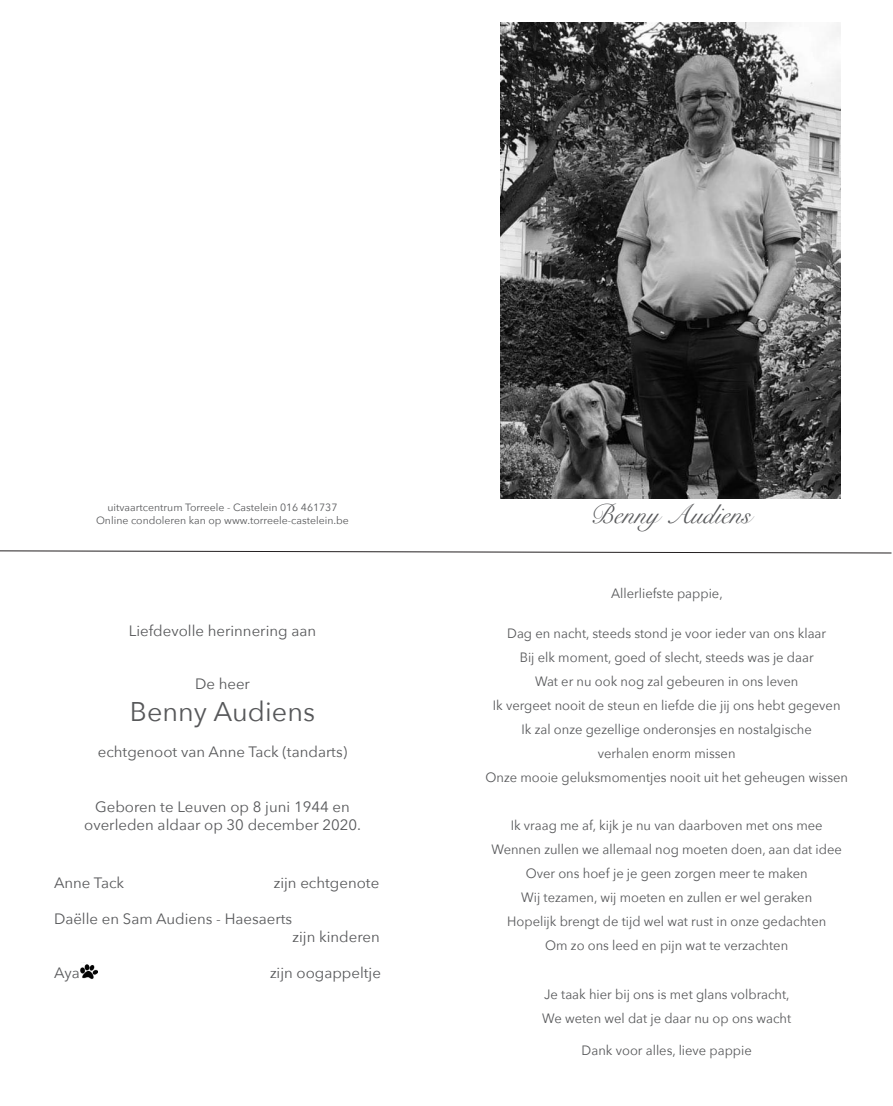
<style>
.page{position:relative;width:893px;height:1106px;background:#fff}
.page>*{position:absolute;margin:0;border:0;box-sizing:border-box;transform-origin:0 0}
.t1{font:27px "Avenir Next";color:#57585a}
.t2{font:27px "Snell Roundhand";color:#57585a}
.t3{font:15px "Avenir Next";color:#57585a}
.t4{font:13.5px "Avenir Next";color:#57585a;scale:.96 1}
.t5{font:10.5px "Avenir Next";color:#57585a}
</style>
<div class="page">
<svg style="left:0;top:550px;width:892px;height:3px"></svg>
<img style="left:501px;top:22px;width:340px;height:476px">
<img style="left:81px;top:962px;width:16px;height:17px">
<p class="t5" style="left:107px;top:498px;width:232px">uitvaartcentrum Torreele - Castelein 016 461737</p>
<p class="t5" style="left:96px;top:511px;width:254px">Online condoleren kan op www.torreele-castelein.be</p>
<p class="t3" style="left:129px;top:618px;width:189px">Liefdevolle herinnering aan</p>
<p class="t3" style="left:195px;top:671px;width:56px">De heer</p>
<p class="t1" style="left:130px;top:689px;width:187px">Benny Audiens</p>
<p class="t3" style="left:98px;top:739px;width:251px">echtgenoot van Anne Tack (tandarts)</p>
<p class="t3" style="left:95px;top:793px;width:256px">Geboren te Leuven op 8 juni 1944 en</p>
<p class="t3" style="left:84px;top:811px;width:278px">overleden aldaar op 30 december 2020.</p>
<p class="t3" style="left:54px;top:870px;width:72px">Anne Tack</p>
<p class="t3" style="left:274px;top:870px;width:107px">zijn echtgenote</p>
<p class="t3" style="left:54px;top:906px;width:240px">Daëlle en Sam Audiens - Haesaerts</p>
<p class="t3" style="left:292px;top:924px;width:89px">zijn kinderen</p>
<p class="t3" style="left:54px;top:960px;width:27px">Aya</p>
<p class="t3" style="left:270px;top:960px;width:112px">zijn oogappeltje</p>
<p class="t2" style="left:590px;top:492px;width:163px">Benny Audiens</p>
<p class="t4" style="left:611px;top:582px;width:118px">Allerliefste pappie,</p>
<p class="t4" style="left:507px;top:622px;width:334px">Dag en nacht, steeds stond je voor ieder van ons klaar</p>
<p class="t4" style="left:520px;top:646px;width:308px">Bij elk moment, goed of slecht, steeds was je daar</p>
<p class="t4" style="left:535px;top:670px;width:276px">Wat er nu ook nog zal gebeuren in ons leven</p>
<p class="t4" style="left:493px;top:694px;width:364px">Ik vergeet nooit de steun en liefde die jij ons hebt gegeven</p>
<p class="t4" style="left:522px;top:718px;width:304px">Ik zal onze gezellige onderonsjes en nostalgische</p>
<p class="t4" style="left:598px;top:742px;width:145px">verhalen enorm missen</p>
<p class="t4" style="left:485px;top:766px;width:379px">Onze mooie geluksmomentjes nooit uit het geheugen wissen</p>
<p class="t4" style="left:511px;top:814px;width:326px">Ik vraag me af, kijk je nu van daarboven met ons mee</p>
<p class="t4" style="left:492px;top:838px;width:366px">Wennen zullen we allemaal nog moeten doen, aan dat idee</p>
<p class="t4" style="left:526px;top:862px;width:295px">Over ons hoef je je geen zorgen meer te maken</p>
<p class="t4" style="left:521px;top:886px;width:305px">Wij tezamen, wij moeten en zullen er wel geraken</p>
<p class="t4" style="left:507px;top:910px;width:334px">Hopelijk brengt de tijd wel wat rust in onze gedachten</p>
<p class="t4" style="left:545px;top:934px;width:255px">Om zo ons leed en pijn wat te verzachten</p>
<p class="t4" style="left:544px;top:982px;width:257px">Je taak hier bij ons is met glans volbracht,</p>
<p class="t4" style="left:542px;top:1006px;width:261px">We weten wel dat je daar nu op ons wacht</p>
<p class="t4" style="left:582px;top:1038px;width:179px">Dank voor alles, lieve pappie</p>
</div>
